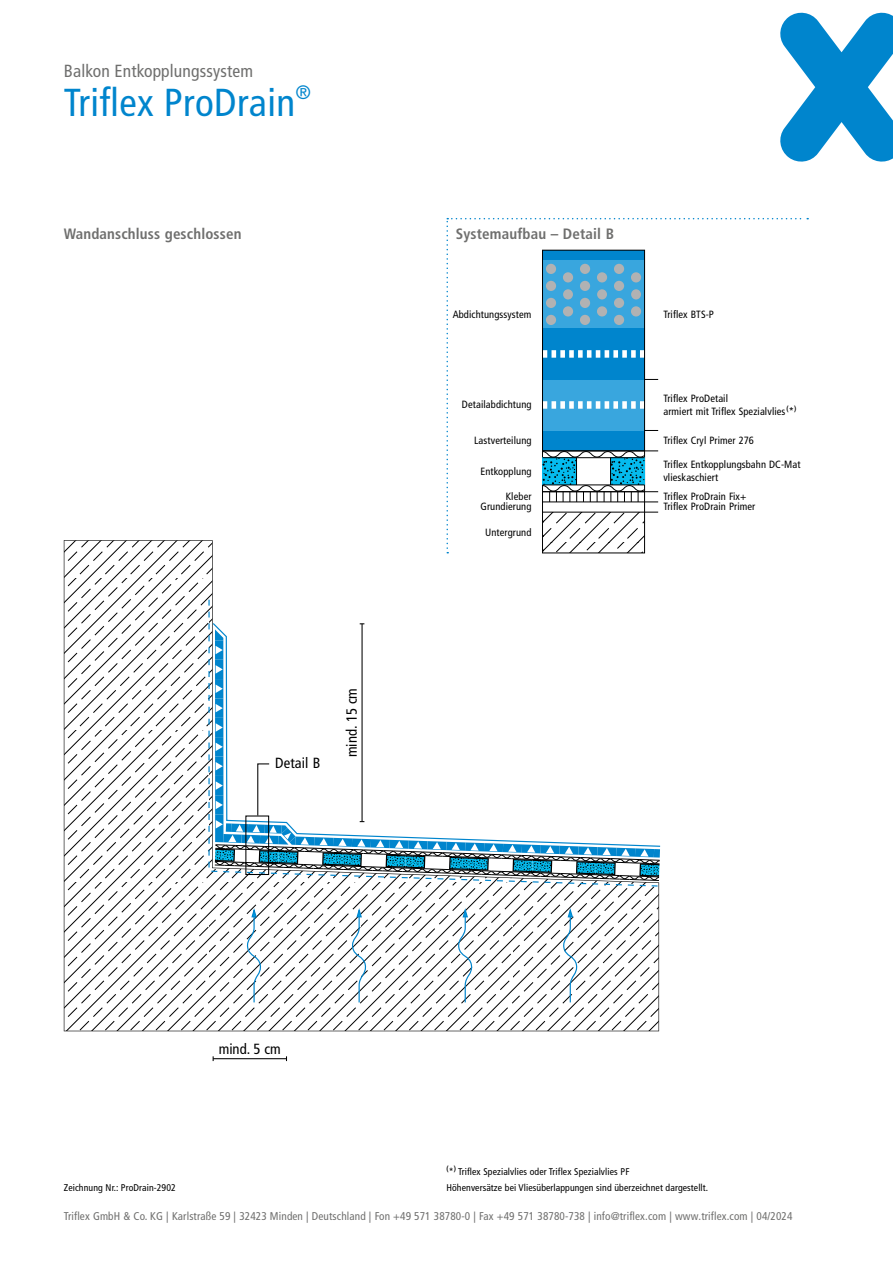
<style>
.page{position:relative;width:893px;height:1263px;background:#fff}
.page>*{position:absolute;margin:0;border:0;box-sizing:border-box;transform-origin:0 0}
.t1{font:condensed 39px "Frutiger LT Pro";letter-spacing:.01em;color:#0085cd}
.t2{font:condensed 17.55px "Frutiger LT Pro";letter-spacing:.01em;color:#6f6f6e}
.t3{font:700 condensed 15px "Frutiger LT Pro";letter-spacing:.01em;color:#6f6f6e}
.t4{font:condensed 14.7px "Frutiger LT Pro";color:#000}
.t5{font:condensed 11.25px "Frutiger LT Pro";letter-spacing:.01em;color:#6f6f6e}
.t6{font:condensed 10.5px/12.8px "Frutiger LT Pro";letter-spacing:.01em;color:#000}
.t7{font:condensed 9.75px/15.9px "Frutiger LT Pro";letter-spacing:.01em;color:#000}
</style>
<div class="page">
<svg style="left:780px;top:13px;width:113px;height:149px"></svg>
<svg style="left:64px;top:540px;width:595px;height:491px"></svg>
<svg style="left:562px;top:906px;width:16px;height:97px"></svg>
<svg style="left:246px;top:906px;width:16px;height:97px"></svg>
<svg style="left:351px;top:906px;width:16px;height:97px"></svg>
<svg style="left:457px;top:906px;width:16px;height:97px"></svg>
<svg style="left:208px;top:598px;width:452px;height:289px"></svg>
<svg style="left:212px;top:622px;width:448px;height:225px"></svg>
<hr style="left:362px;top:624px;width:1px;height:198px;background:#000">
<svg style="left:214px;top:762px;width:446px;height:119px"></svg>
<hr style="left:213px;top:1058px;width:73px;height:1px;background:#000">
<svg style="left:446px;top:218px;width:362px;height:335px"></svg>
<h2 class="t2" style="left:64px;top:61px;width:191px">Balkon Entkopplungssystem</h2>
<h1 class="t1" style="left:64px;top:80px;width:249px">Triflex ProDrain<sup>®</sup></h1>
<h3 class="t3" style="left:64px;top:224px;width:179px">Wandanschluss geschlossen</h3>
<h3 class="t4" style="left:275px;top:754px;width:47px">Detail B</h3>
<h3 class="t4" style="left:343px;top:757px;width:71px;rotate:-90deg">mind. 15 cm</h3>
<h3 class="t3" style="left:456px;top:224px;width:160px">Systemaufbau – Detail B</h3>
<p class="t6" style="left:453px;top:308px;width:80px">Abdichtungssystem</p>
<p class="t6" style="left:663px;top:308px;width:52px">Triflex BTS-P</p>
<p class="t6" style="left:462px;top:398px;width:71px">Detailabdichtung</p>
<p class="t6" style="left:663px;top:392px;width:135px">Triflex ProDetail<br>armiert mit Triflex Spezialvlies<sup>(</sup>*<sup>)</sup></p>
<p class="t6" style="left:474px;top:434px;width:59px">Lastverteilung</p>
<p class="t6" style="left:480px;top:465px;width:53px">Entkopplung</p>
<p class="t6" style="left:663px;top:434px;width:92px">Triflex Cryl Primer 276</p>
<p class="t6" style="left:663px;top:458px;width:139px">Triflex Entkopplungsbahn DC-Mat vlieskaschiert</p>
<p class="t6" style="left:506px;top:490px;width:27px">Kleber</p>
<p class="t6" style="left:663px;top:490px;width:85px">Triflex ProDrain Fix+</p>
<p class="t6" style="left:480px;top:500px;width:53px">Grundierung</p>
<p class="t6" style="left:485px;top:526px;width:48px">Untergrund</p>
<p class="t6" style="left:663px;top:500px;width:94px">Triflex ProDrain Primer</p>
<h3 class="t4" style="left:219px;top:1040px;width:64px">mind. 5 cm</h3>
<p class="t7" style="left:64px;top:1179px;width:114px">Zeichnung Nr.: ProDrain-2902</p>
<p class="t7" style="left:446px;top:1163px;width:263px"><sup>(</sup>*<sup>)</sup> Triflex Spezialvlies oder Triflex Spezialvlies PF<br>Höhenversätze bei Vliesüberlappungen sind überzeichnet dargestellt.</p>
<p class="t5" style="left:64px;top:1210px;width:730px">Triflex GmbH &amp; Co. KG | Karlstraße 59 | 32423 Minden | Deutschland | Fon +49 571 38780-0 | Fax +49 571 38780-738 | info@triflex.com | www.triflex.com | 04/2024</p>
</div>
